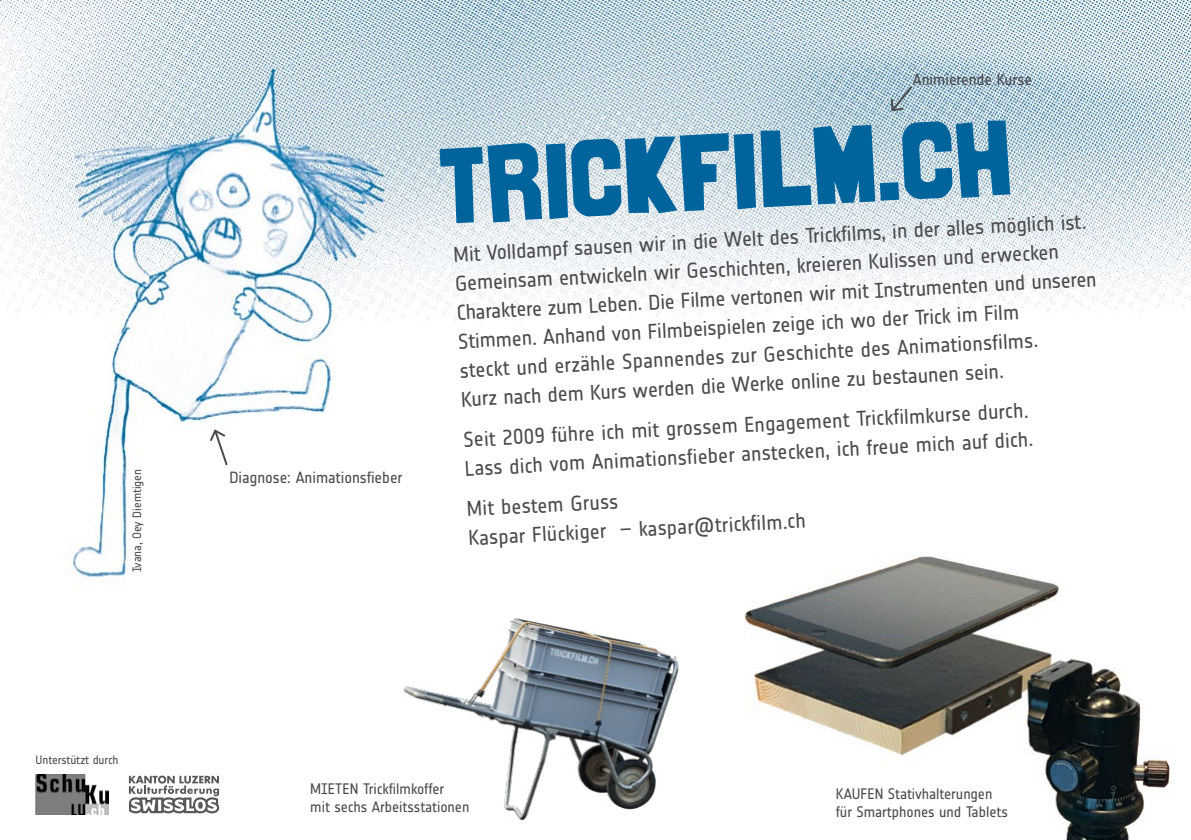
<style>
.page{position:relative;width:1191px;height:840px;background:#fff}
.page>*{position:absolute;margin:0;border:0;box-sizing:border-box;transform-origin:0 0}
.t1{font:115.4px "nittenaattifire";color:#00649c}
.t2{font:21px/29px "Notes Soft Regular Tf";color:#4b4b4d}
.t3{font:16px "Notes Soft Regular Tf";letter-spacing:-.005em;color:#4b4b4d}
.t4{font:15px/18px "Notes Soft Regular Tf";letter-spacing:-.005em;color:#4b4b4d}
.t5{font:12px "Notes Soft Regular Tf";letter-spacing:-.005em;color:#4b4b4d}
</style>
<div class="page">
<img style="left:0;top:0;width:1191px;height:815px">
<img style="left:728px;top:540px;width:463px;height:299px">
<svg style="left:889px;top:84px;width:25px;height:29px"></svg>
<svg style="left:208px;top:427px;width:21px;height:40px"></svg>
<img style="left:35px;top:774px;width:73px;height:40px">
<svg style="left:129px;top:775px;width:90px;height:37px"></svg>
<img style="left:400px;top:610px;width:289px;height:210px">
<p class="t5" style="left:130px;top:572px;width:104px;rotate:-90deg">Ivana, Oey Diemtigen</p>
<p class="t3" style="left:229px;top:468px;width:175px">Diagnose: Animationsfieber</p>
<p class="t3" style="left:913px;top:71px;width:121px">Animierende Kurse</p>
<h1 class="t1" style="left:438px;top:121px;width:572px;rotate:-3deg">TRICKFILM.ch</h1>
<p class="t2" style="left:453px;top:239px;width:642px;rotate:-3deg">Mit Volldampf sausen wir in die Welt des Trickfilms, in der alles möglich ist.<br>Gemeinsam entwickeln wir Geschichten, kreieren Kulissen und erwecken Charaktere zum Leben. Die Filme vertonen wir mit Instrumenten und unseren Stimmen. Anhand von Filmbeispielen zeige ich wo der Trick im Film<br>steckt und erzähle Spannendes zur Geschichte des Animationsfilms.<br>Kurz nach dem Kurs werden die Werke online zu bestaunen sein.</p>
<p class="t2" style="left:462px;top:424px;width:570px;rotate:-3deg">Seit 2009 führe ich mit grossem Engagement Trickfilmkurse durch.<br>Lass dich vom Animationsfieber anstecken, ich freue mich auf dich.</p>
<p class="t2" style="left:466px;top:494px;width:339px;rotate:-3deg">Mit bestem Gruss<br>Kaspar Flückiger – kaspar@trickfilm.ch</p>
<p class="t5" style="left:35px;top:753px;width:85px">Unterstützt durch</p>
<p class="t4" style="left:310px;top:779px;width:161px">MIETEN Trickfilmkoffer<br>mit sechs Arbeitsstationen</p>
<p class="t4" style="left:836px;top:784px;width:173px">KAUFEN Stativhalterungen für Smartphones und Tablets</p>
</div>
